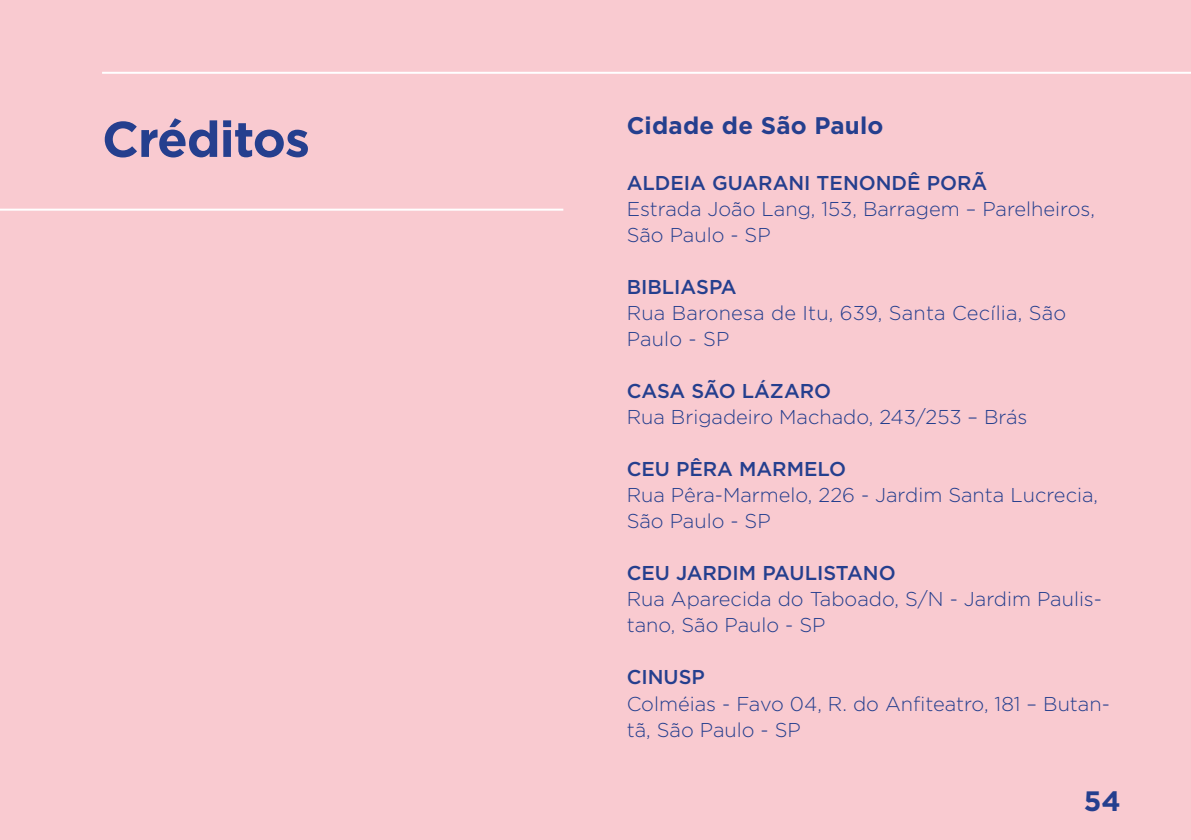
<style>
.page{position:relative;width:1191px;height:840px;background:#fff}
.page>*{position:absolute;margin:0;border:0;box-sizing:border-box;transform-origin:0 0}
.t1{font:700 50px "Gotham";letter-spacing:-.02em;color:#253f8e}
.t2{font:700 28px "Gotham";color:#253f8e}
.t3{font:700 24px "Gotham";letter-spacing:.01em;color:#253f8e}
.t4{font:300 20px/26px "Gotham";color:#253f8e}
.t5{font:500 20px "Gotham";color:#253f8e}
</style>
<div class="page">
<div style="left:0;top:0;width:1191px;height:839px;background:#f9cad0"></div>
<hr style="left:102px;top:72px;width:1089px;height:2px;background:#fff">
<hr style="left:0;top:208px;width:563px;height:2px;background:#fff">
<p class="t1" style="left:102px;top:106px;width:209px">Créditos</p>
<p class="t3" style="left:626px;top:109px;width:258px">Cidade de São Paulo</p>
<p class="t5" style="left:626px;top:170px;width:362px">ALDEIA GUARANI TENONDÊ PORÃ</p>
<p class="t4" style="left:626px;top:195px;width:470px">Estrada João Lang, 153, Barragem – Parelheiros,<br>São Paulo - SP</p>
<p class="t5" style="left:626px;top:274px;width:112px">BIBLIASPA</p>
<p class="t4" style="left:626px;top:299px;width:441px">Rua Baronesa de Itu, 639, Santa Cecília, São<br>Paulo - SP</p>
<p class="t5" style="left:626px;top:378px;width:206px">CASA SÃO LÁZARO</p>
<p class="t4" style="left:626px;top:403px;width:402px">Rua Brigadeiro Machado, 243/253 – Brás</p>
<p class="t5" style="left:626px;top:456px;width:221px">CEU PÊRA MARMELO</p>
<p class="t4" style="left:626px;top:481px;width:473px">Rua Pêra-Marmelo, 226 - Jardim Santa Lucrecia,<br>São Paulo - SP</p>
<p class="t5" style="left:626px;top:560px;width:270px">CEU JARDIM PAULISTANO</p>
<p class="t4" style="left:626px;top:585px;width:477px">Rua Aparecida do Taboado, S/N - Jardim Paulis&shy;tano, São Paulo - SP</p>
<p class="t5" style="left:626px;top:664px;width:80px">CINUSP</p>
<p class="t4" style="left:626px;top:689px;width:484px">Colméias - Favo 04, R. do Anfiteatro, 181 – Butan&shy;tã, São Paulo - SP</p>
<h2 class="t2" style="left:1083px;top:782px;width:38px">54</h2>
</div>
